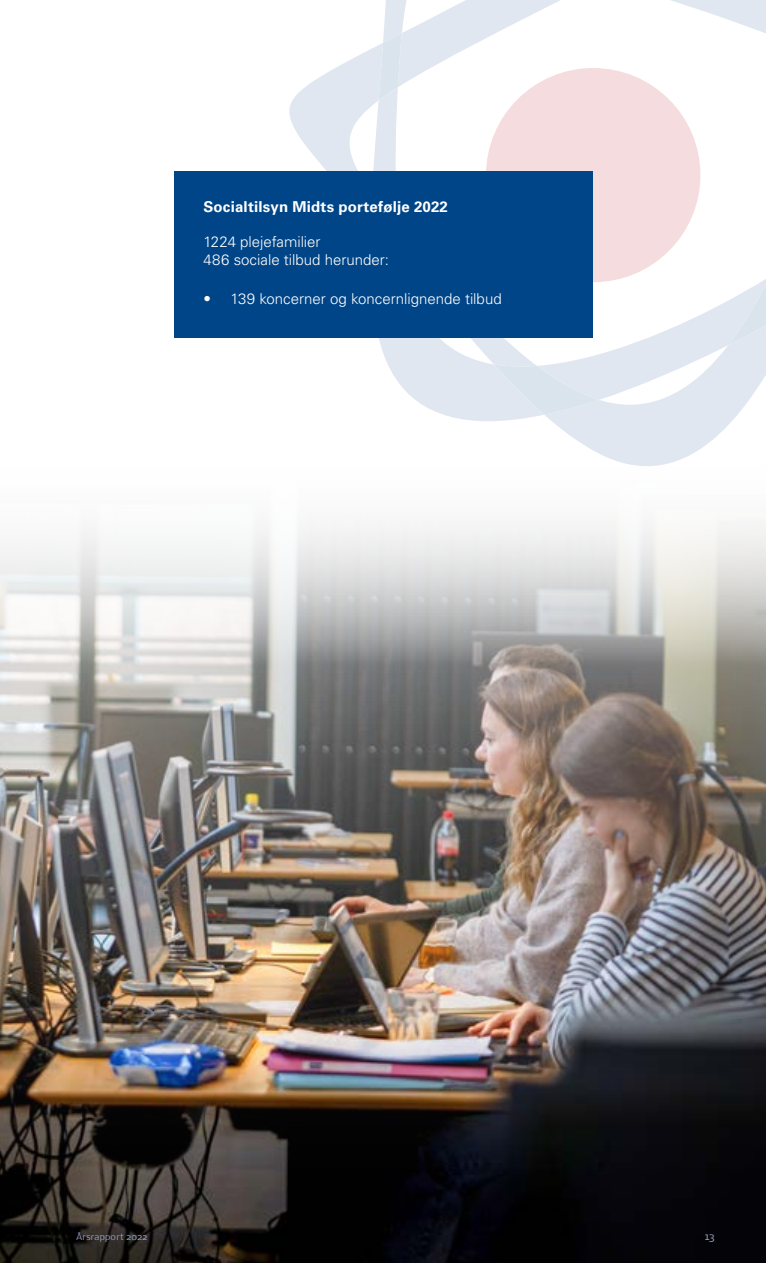
<style>
.page{position:relative;width:766px;height:1263px;background:#fff}
.page>*{position:absolute;margin:0;border:0;box-sizing:border-box;transform-origin:0 0}
.P_neg{font:300 15px/18px "Univers LT Std";color:#fff}
.P_bullets_neg{font:300 15px "Univers LT Std";color:#fff}
.P_neg-2{font:700 15px "Univers LT Std";letter-spacing:.015em;color:#fff}
.t1{font:300 10.5px "Signa OT";color:#9ba7ce}
.t2{font:300 9px "Signa OT";letter-spacing:.03em;color:#9ba7ce}
</style>
<div class="page">
<img style="left:0;top:525px;width:765px;height:738px">
<svg style="left:289px;top:51px;width:443px;height:415px"></svg>
<svg style="left:370px;top:0;width:395px;height:415px"></svg>
<div style="left:486px;top:68px;width:214px;height:214px;background:#f5dcde;border-radius:50%"></div>
<div style="left:173px;top:171px;width:419px;height:167px;background:#004587"></div>
<p class="P_neg-2" style="left:203px;top:198px;width:246px">Socialtilsyn Midts portefølje 2022</p>
<p class="P_neg" style="left:203px;top:232px;width:187px">1224 plejefamilier<br>486 sociale tilbud herunder:</p>
<p class="P_bullets_neg" style="left:203px;top:290px;width:300px">• 139 koncerner og koncernlignende tilbud</p>
<p class="t2" style="left:77px;top:1231px;width:72px">Årsrapport 2022</p>
<p class="t1" style="left:704px;top:1230px;width:11px">13</p>
</div>
